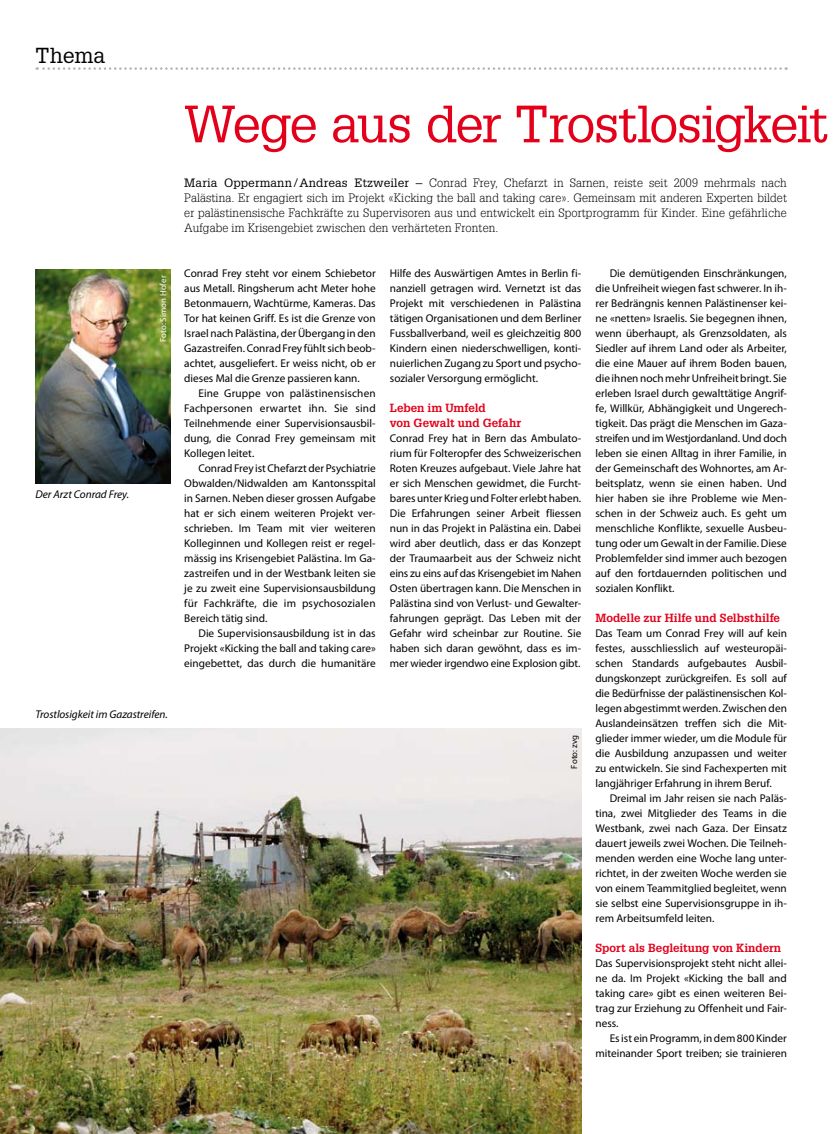
<style>
.page{position:relative;width:833px;height:1134px;background:#fff}
.page>*{position:absolute;margin:0;border:0;box-sizing:border-box;transform-origin:0 0}
.t1{font:51.25px "Glypha LT Std";letter-spacing:-.04em;color:#e2001a}
.t2{font:21.25px "Glypha LT Std";color:#000}
.t3{font:300 11.88px/15px "Glypha LT Std";letter-spacing:.01em;color:#000;text-align:justify}
.t4{font:700 11.5px/15px "Glypha LT Std";color:#e2001a}
.t5{font:11.25px/15px "Myriad Pro";color:#000;text-align:justify}
.t6{font:italic 11.25px "Myriad Pro";letter-spacing:-.005em;color:#000}
.t7{font:8.75px "Myriad Pro";letter-spacing:.005em;color:#fff}
.t8{font:8.75px "Myriad Pro";color:#000}
.s1{font-weight:400}
</style>
<div class="page">
<svg style="left:37px;top:67px;width:749px;height:3px"></svg>
<img style="left:35px;top:269px;width:135px;height:215px">
<img style="left:0;top:728px;width:581px;height:406px">
<h2 class="t2" style="left:35px;top:42px;width:71px">Thema</h2>
<p class="t7" style="left:158px;top:342px;width:68px;rotate:-90deg">Foto: Simon Hofer</p>
<p class="t6" style="left:35px;top:488px;width:95px">Der Arzt Conrad Frey.</p>
<p class="t6" style="left:35px;top:707px;width:134px">Trostlosigkeit im Gazastreifen.</p>
<h1 class="t1" style="left:184px;top:93px;width:645px">Wege aus der Trostlosigkeit</h1>
<p class="t3" style="left:184px;top:176px;width:604px"><span class="s1">Maria Oppermann/Andreas Etzweiler –</span> Conrad Frey, Chefarzt in Sarnen, reiste seit 2009 mehrmals nach Palästina. Er engagiert sich im Projekt «Kicking the ball and taking care». Gemeinsam mit anderen Experten bildet er palästinensische Fachkräfte zu Supervisoren aus und entwickelt ein Sportprogramm für Kinder. Eine gefährliche Aufgabe im Krisengebiet zwischen den verhärteten Fronten.</p>
<p class="t5" style="left:184px;top:266px;width:193px">Conrad Frey steht vor einem Schiebetor aus Metall. Ringsherum acht Meter hohe Betonmauern, Wachtürme, Kameras. Das Tor hat keinen Griff. Es ist die Grenze von Israel nach Palästina, der Übergang in den Gazastreifen. Conrad Frey fühlt sich beob&shy;achtet, ausgeliefert. Er weiss nicht, ob er dieses Mal die Grenze passieren kann.</p>
<p class="t5" style="left:184px;top:386px;width:193px;text-indent:14px">Eine Gruppe von palästinensischen Fachpersonen erwartet ihn. Sie sind Teilnehmende einer Supervisionsausbil&shy;dung, die Conrad Frey gemeinsam mit Kollegen leitet.</p>
<p class="t5" style="left:184px;top:461px;width:193px;text-indent:14px">Conrad Frey ist Chefarzt der Psychiatrie Obwalden/Nidwalden am Kantonsspital in Sarnen. Neben dieser grossen Aufgabe hat er sich einem weiteren Projekt ver&shy;schrieben. Im Team mit vier weiteren Kolleginnen und Kollegen reist er regel&shy;mässig ins Krisengebiet Palästina. Im Ga&shy;zastreifen und in der Westbank leiten sie je zu zweit eine Supervisionsausbildung für Fachkräfte, die im psychosozialen Bereich tätig sind.</p>
<p class="t5" style="left:184px;top:626px;width:193px;text-indent:14px">Die Supervisionsausbildung ist in das Projekt «Kicking the ball and taking care» eingebettet, das durch die humanitäre</p>
<p class="t5" style="left:390px;top:266px;width:193px">Hilfe des Auswärtigen Amtes in Berlin fi&shy;nanziell getragen wird. Vernetzt ist das Projekt mit verschiedenen in Palästina tätigen Organisationen und dem Berliner Fussballverband, weil es gleichzeitig 800<br>Kindern einen niederschwelligen, konti&shy;nuierlichen Zugang zu Sport und psycho&shy;sozialer Versorgung ermöglicht.</p>
<p class="t4" style="left:390px;top:400px;width:133px">Leben im Umfeld<br>von Gewalt und Gefahr</p>
<p class="t5" style="left:390px;top:431px;width:193px">Conrad Frey hat in Bern das Ambulato&shy;rium für Folteropfer des Schweizerischen Roten Kreuzes aufgebaut. Viele Jahre hat er sich Menschen gewidmet, die Furcht&shy;bares unter Krieg und Folter erlebt haben.<br>Die Erfahrungen seiner Arbeit fliessen nun in das Projekt in Palästina ein. Dabei wird aber deutlich, dass er das Konzept der Traumaarbeit aus der Schweiz nicht eins zu eins auf das Krisengebiet im Nahen Osten übertragen kann. Die Menschen in Palästina sind von Verlust- und Gewalter&shy;fahrungen geprägt. Das Leben mit der Gefahr wird scheinbar zur Routine. Sie haben sich daran gewöhnt, dass es im&shy;mer wieder irgendwo eine Explosion gibt.</p>
<p class="t8" style="left:569px;top:768px;width:35px;rotate:-90deg">Foto: zvg</p>
<p class="t5" style="left:595px;top:266px;width:193px;text-indent:14px">Die demütigenden Einschränkungen, die Unfreiheit wiegen fast schwerer. In ih&shy;rer Bedrängnis kennen Palästinenser kei&shy;ne «netten» Israelis. Sie begegnen ihnen, wenn überhaupt, als Grenzsoldaten, als Siedler auf ihrem Land oder als Arbeiter, die eine Mauer auf ihrem Boden bauen, die ihnen noch mehr Unfreiheit bringt. Sie erleben Israel durch gewalttätige Angrif&shy;fe, Willkür, Abhängigkeit und Ungerech&shy;tigkeit. Das prägt die Menschen im Gaza&shy;streifen und im Westjordanland. Und doch leben sie einen Alltag in ihrer Familie, in der Gemeinschaft des Wohnortes, am Ar&shy;beitsplatz, wenn sie einen haben. Und hier haben sie ihre Probleme wie Men&shy;schen in der Schweiz auch. Es geht um menschliche Konflikte, sexuelle Ausbeu&shy;tung oder um Gewalt in der Familie. Diese Problemfelder sind immer auch bezogen auf den fortdauernden politischen und sozialen Konflikt.</p>
<p class="t4" style="left:595px;top:610px;width:186px">Modelle zur Hilfe und Selbsthilfe</p>
<p class="t5" style="left:595px;top:626px;width:193px">Das Team um Conrad Frey will auf kein festes, ausschliesslich auf westeuropäi&shy;schen Standards aufgebautes Ausbil&shy;dungskonzept zurückgreifen. Es soll auf die Bedürfnisse der palästinensischen Kol&shy;legen abgestimmt werden. Zwischen den Auslandeinsätzen treffen sich die Mit&shy;glieder immer wieder, um die Module für die Ausbildung anzupassen und weiter zu entwickeln. Sie sind Fachexperten mit langjähriger Erfahrung in ihrem Beruf.</p>
<p class="t5" style="left:595px;top:791px;width:193px;text-indent:14px">Dreimal im Jahr reisen sie nach Paläs&shy;tina, zwei Mitglieder des Teams in die Westbank, zwei nach Gaza. Der Einsatz dauert jeweils zwei Wochen. Die Teilneh&shy;menden werden eine Woche lang unter&shy;richtet, in der zweiten Woche werden sie von einem Teammitglied begleitet, wenn sie selbst eine Supervisionsgruppe in ih&shy;rem Arbeitsumfeld leiten.</p>
<p class="t4" style="left:595px;top:940px;width:187px">Sport als Begleitung von Kindern</p>
<p class="t5" style="left:595px;top:956px;width:193px">Das Supervisionsprojekt steht nicht allei&shy;ne da. Im Projekt «Kicking the ball and taking care» gibt es einen weiteren Bei&shy;trag zur Erziehung zu Offenheit und Fair&shy;ness.</p>
<p class="t5" style="left:595px;top:1031px;width:193px;text-align:right">Es ist ein Programm, in dem 800 Kinder miteinander Sport treiben; sie trainieren</p>
</div>
